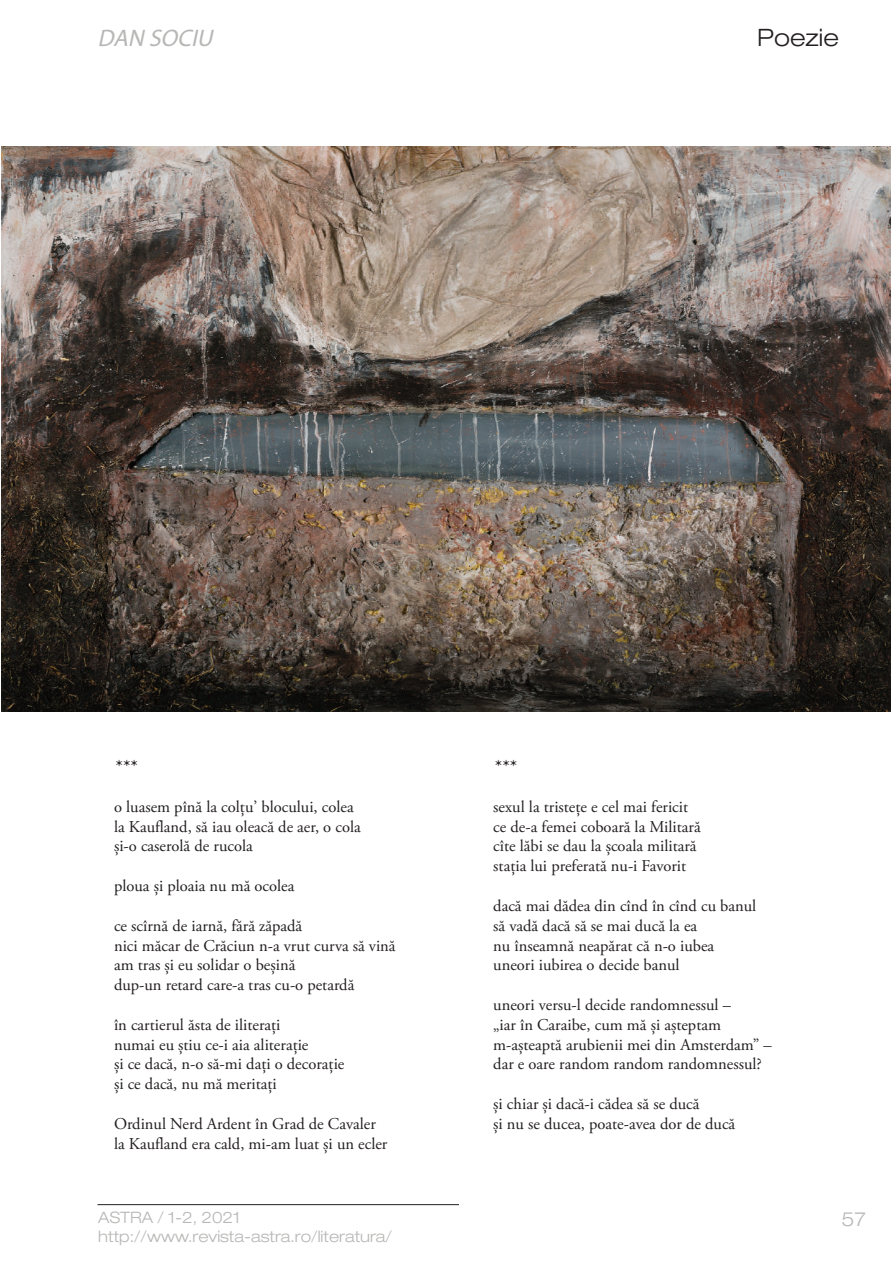
<style>
.page{position:relative;width:893px;height:1263px;background:#fff}
.page>*{position:absolute;margin:0;border:0;box-sizing:border-box;transform-origin:0 0}
.t1{font:italic 24px "Myriad Pro";color:#b7b7b6}
.t2{font:300 expanded 24px "Helvetica Neue LT Pro";color:#231f20}
.t3{font:300 expanded 19.5px "Helvetica Neue LT Pro";color:#b7b7b6}
.t4{font:600 18px "Adobe Garamond Pro";color:#231f20}
.t5{font:16.5px/19.8px "Adobe Garamond Pro";color:#231f20}
.t6{font:300 expanded 15.75px/18.9px "Helvetica Neue LT Pro";color:#b7b7b6}
</style>
<div class="page">
<hr style="left:98px;top:1204px;width:361px;height:1px;background:#231f20">
<img style="left:2px;top:147px;width:888px;height:565px">
<h1 class="t1" style="left:98px;top:29px;width:121px">DAN SOCIU</h1>
<h1 class="t2" style="left:757px;top:29px;width:83px">Poezie</h1>
<p class="t4" style="left:116px;top:759px;width:24px">***</p>
<p class="t5" style="left:114px;top:798px;width:248px">o luasem pînă la colțu’ blocului, colea la Kaufland, să iau oleacă de aer, o cola și-o caserolă de rucola</p>
<p class="t5" style="left:114px;top:877px;width:182px">ploua și ploaia nu mă ocolea</p>
<p class="t5" style="left:114px;top:917px;width:283px">ce scîrnă de iarnă, fără zăpadă<br>nici măcar de Crăciun n-a vrut curva să vină am tras și eu solidar o beșină<br>dup-un retard care-a tras cu-o petardă</p>
<p class="t5" style="left:114px;top:1016px;width:232px">în cartierul ăsta de iliterați<br>numai eu știu ce-i aia aliterație<br>și ce dacă, n-o să-mi dați o decorație și ce dacă, nu mă meritați</p>
<p class="t5" style="left:114px;top:1115px;width:275px">Ordinul Nerd Ardent în Grad de Cavaler la Kaufland era cald, mi-am luat și un ecler</p>
<p class="t4" style="left:495px;top:759px;width:24px">***</p>
<p class="t5" style="left:493px;top:798px;width:209px">sexul la tristețe e cel mai fericit ce de-a femei coboară la Militară cîte lăbi se dau la școala militară stația lui preferată nu-i Favorit</p>
<p class="t5" style="left:493px;top:897px;width:265px">dacă mai dădea din cînd în cînd cu banul să vadă dacă să se mai ducă la ea<br>nu înseamnă neapărat că n-o iubea uneori iubirea o decide banul</p>
<p class="t5" style="left:493px;top:996px;width:280px">uneori versu-l decide randomnessul –<br>„iar în Caraibe, cum mă și așteptam m-așteaptă arubienii mei din Amsterdam” – dar e oare random random randomnessul?</p>
<p class="t5" style="left:493px;top:1095px;width:243px">și chiar și dacă-i cădea să se ducă<br>și nu se ducea, poate-avea dor de ducă</p>
<p class="t6" style="left:98px;top:1209px;width:295px">ASTRA / 1-2, 2021 http://www.revista-astra.ro/literatura/</p>
<p class="t3" style="left:842px;top:1212px;width:26px">57</p>
</div>
